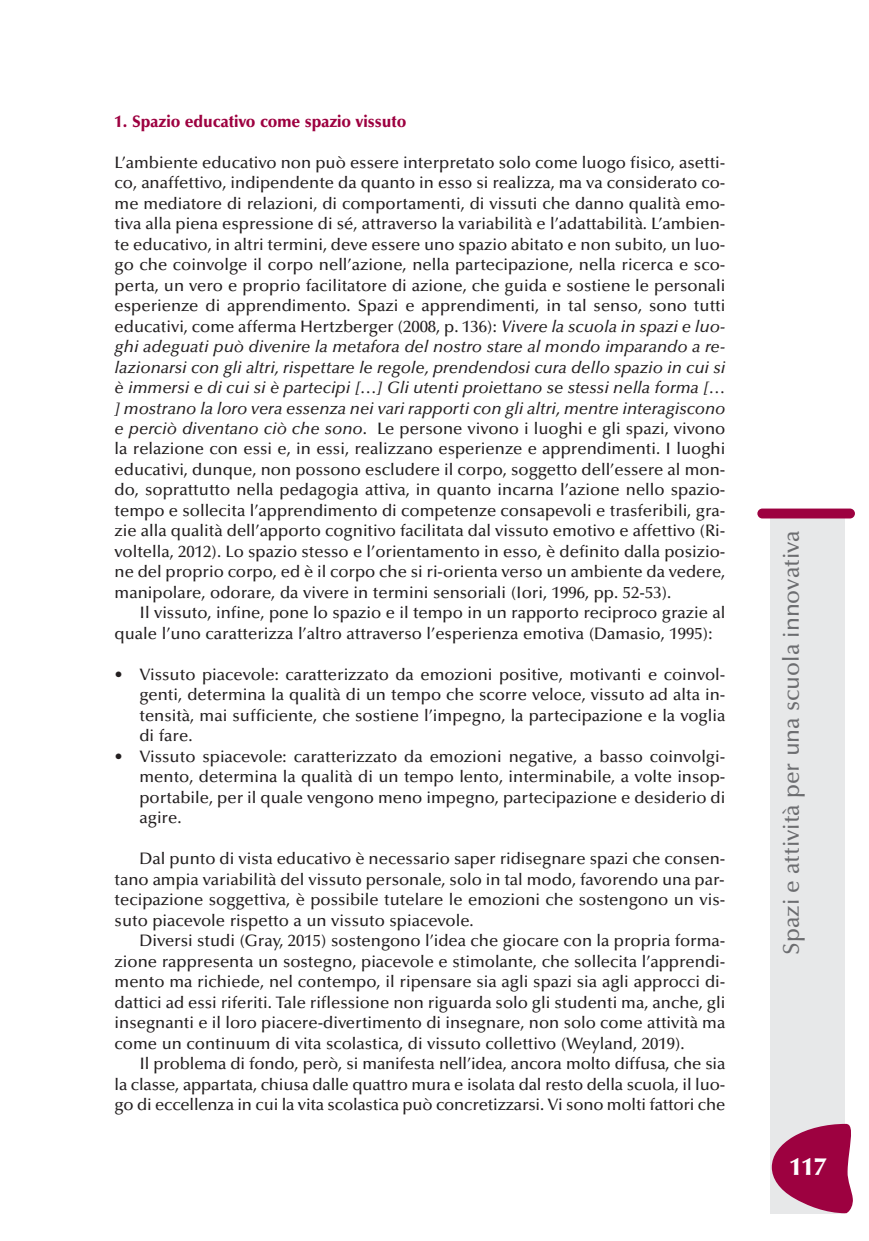
<style>
.page{position:relative;width:869px;height:1241px;background:#fff}
.page>*{position:absolute;margin:0;border:0;box-sizing:border-box;transform-origin:0 0}
.t1{font:900 24.5px "Optima";color:#fff}
.t2{font:500 22.75px "Optima";color:#6c6d70}
.t3{font:500 16.62px/20.5px "Optima";color:#231f20;text-align:justify}
.t4{font:900 16.62px "Optima";color:#9d0140;scale:.95 1}
.s1{font-style:italic}
</style>
<div class="page">
<div style="left:770px;top:516px;width:74px;height:697px;background:#e7e8e9"></div>
<div style="left:757px;top:508px;width:97px;height:10px;background:#9d0140;border-radius:5px"></div>
<svg style="left:771px;top:1123px;width:82px;height:89px"></svg>
<p class="t4" style="left:115px;top:114px;width:308px">1. Spazio educativo come spazio vissuto</p>
<p class="t3" style="left:115px;top:153px;width:612px">L’ambiente educativo non può essere interpretato solo come luogo fisico, asetti&shy;co, anaffettivo, indipendente da quanto in esso si realizza, ma va considerato co&shy;me mediatore di relazioni, di comportamenti, di vissuti che danno qualità emo&shy;tiva alla piena espressione di sé, attraverso la variabilità e l’adattabilità. L’ambien&shy;te educativo, in altri termini, deve essere uno spazio abitato e non subito, un luo&shy;go che coinvolge il corpo nell’azione, nella partecipazione, nella ricerca e sco&shy;perta, un vero e proprio facilitatore di azione, che guida e sostiene le personali esperienze di apprendimento. Spazi e apprendimenti, in tal senso, sono tutti educativi, come afferma Hertzberger (2008, p. 136): <span class="s1">Vivere la scuola in spazi e luo&shy;ghi adeguati può divenire la metafora del nostro stare al mondo imparando a re&shy;lazionarsi con gli altri, rispettare le regole, prendendosi cura dello spazio in cui si è immersi e di cui si è partecipi […] Gli utenti proiettano se stessi nella forma [… ] mostrano la loro vera essenza nei vari rapporti con gli altri, mentre interagiscono e perciò diventano ciò che sono</span>. Le persone vivono i luoghi e gli spazi, vivono la relazione con essi e, in essi, realizzano esperienze e apprendimenti. I luoghi educativi, dunque, non possono escludere il corpo, soggetto dell’essere al mon&shy;do, soprattutto nella pedagogia attiva, in quanto incarna l’azione nello spazio&shy;tempo e sollecita l’apprendimento di competenze consapevoli e trasferibili, gra&shy;zie alla qualità dell’apporto cognitivo facilitata dal vissuto emotivo e affettivo (Ri&shy;voltella, 2012). Lo spazio stesso e l’orientamento in esso, è definito dalla posizio&shy;ne del proprio corpo, ed è il corpo che si ri-orienta verso un ambiente da vedere, manipolare, odorare, da vivere in termini sensoriali (Iori, 1996, pp. 52-53).</p>
<p class="t3" style="left:115px;top:604px;width:612px;text-indent:25px">Il vissuto, infine, pone lo spazio e il tempo in un rapporto reciproco grazie al quale l’uno caratterizza l’altro attraverso l’esperienza emotiva (Damasio, 1995):</p>
<p class="t3" style="left:139px;top:665px;width:587px;text-indent:-25px">• Vissuto piacevole: caratterizzato da emozioni positive, motivanti e coinvol&shy;genti, determina la qualità di un tempo che scorre veloce, vissuto ad alta in&shy;tensità, mai sufficiente, che sostiene l’impegno, la partecipazione e la voglia di fare.</p>
<p class="t3" style="left:139px;top:747px;width:587px;text-indent:-25px">• Vissuto spiacevole: caratterizzato da emozioni negative, a basso coinvolgi&shy;mento, determina la qualità di un tempo lento, interminabile, a volte insop&shy;portabile, per il quale vengono meno impegno, partecipazione e desiderio di agire.</p>
<p class="t3" style="left:115px;top:850px;width:612px;text-indent:25px">Dal punto di vista educativo è necessario saper ridisegnare spazi che consen&shy;tano ampia variabilità del vissuto personale, solo in tal modo, favorendo una par&shy;tecipazione soggettiva, è possibile tutelare le emozioni che sostengono un vis&shy;suto piacevole rispetto a un vissuto spiacevole.</p>
<p class="t3" style="left:114px;top:931px;width:612px;text-indent:25px">Diversi studi (Gray, 2015) sostengono l’idea che giocare con la propria forma&shy;zione rappresenta un sostegno, piacevole e stimolante, che sollecita l’apprendi&shy;mento ma richiede, nel contempo, il ripensare sia agli spazi sia agli approcci di&shy;dattici ad essi riferiti. Tale riflessione non riguarda solo gli studenti ma, anche, gli insegnanti e il loro piacere-divertimento di insegnare, non solo come attività ma come un continuum di vita scolastica, di vissuto collettivo (Weyland, 2019).</p>
<p class="t3" style="left:114px;top:1054px;width:612px;text-indent:25px">Il problema di fondo, però, si manifesta nell’idea, ancora molto diffusa, che sia la classe, appartata, chiusa dalle quattro mura e isolata dal resto della scuola, il luo&shy;go di eccellenza in cui la vita scolastica può concretizzarsi. Vi sono molti fattori che</p>
<h2 class="t2" style="left:782px;top:954px;width:426px;rotate:-90deg">Spazi e attività per una scuola innovativa</h2>
<h1 class="t1" style="left:789px;top:1156px;width:38px">117</h1>
</div>
